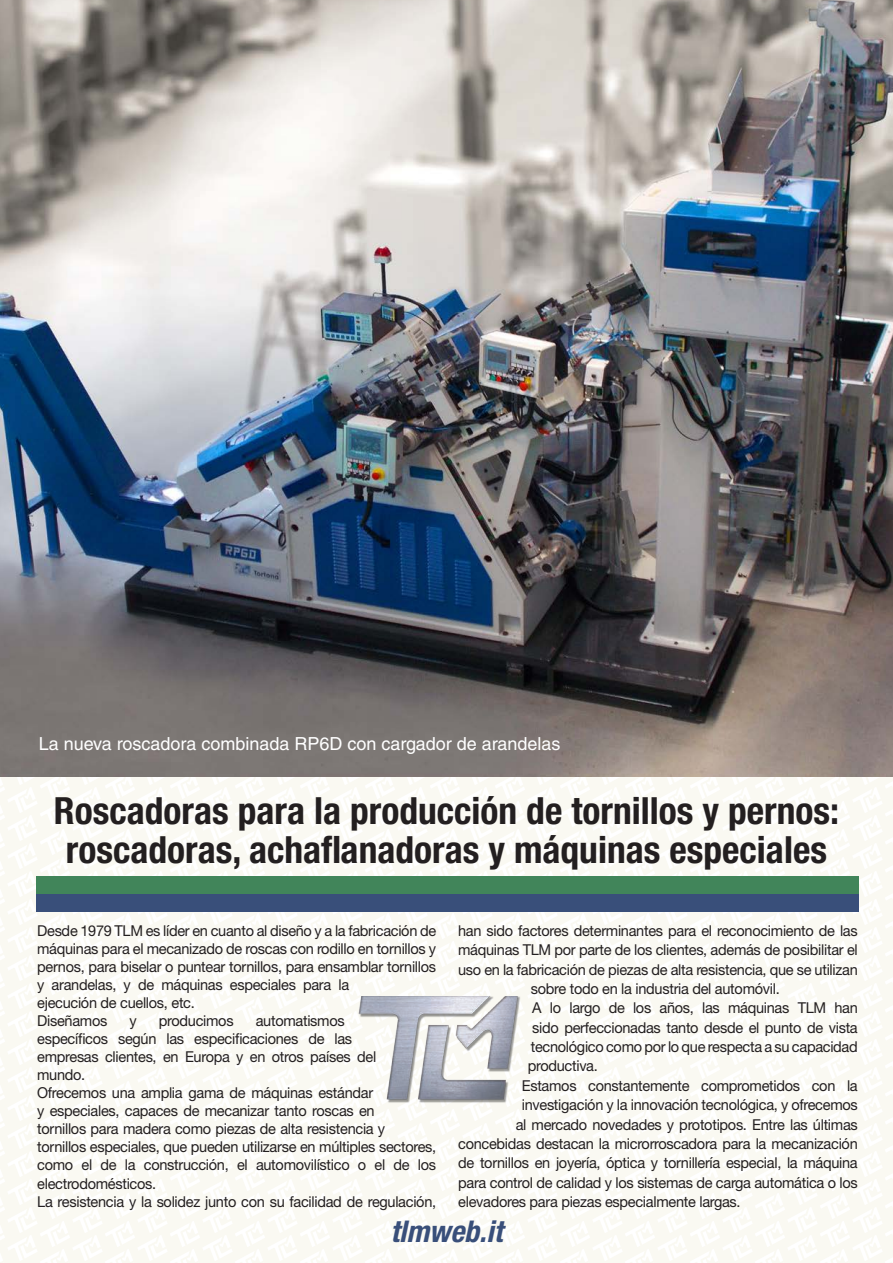
<style>
.page{position:relative;width:893px;height:1263px;background:#fff}
.page>*{position:absolute;margin:0;border:0;box-sizing:border-box;transform-origin:0 0}
.t1{font:700 condensed 37.5px/39px "Helvetica Neue LT Std";color:#231f20;text-align:center}
.t2{font:italic 700 condensed 30px "Helvetica Neue LT Std";color:#394f7a}
.t3{font:18px "Helvetica LT Std";color:#fff}
.t4{font:15px/18px "Helvetica Neue LT Std";letter-spacing:-.02em;color:#231f20}
</style>
<div class="page">
<div style="left:0;top:0;width:893px;height:1263px;background:linear-gradient(to right,#faf9f4,#faf9f5)"></div>
<img style="left:0;top:0;width:893px;height:776px">
<img style="left:327px;top:996px;width:238px;height:127px">
<div style="left:36px;top:876px;width:823px;height:17px;background:#41855a"></div>
<div style="left:36px;top:895px;width:823px;height:17px;background:#394f7a"></div>
<p class="t3" style="left:39px;top:733px;width:523px">La nueva roscadora combinada RP6D con cargador de arandelas</p>
<h1 class="t1" style="left:54px;top:791px;width:787px">Roscadoras para la producción de tornillos y pernos: roscadoras, achaflanadoras y máquinas especiales</h1>
<p class="t4" style="left:37px;top:921px;width:401px">Desde 1979 TLM es líder en cuanto al diseño y a la fabricación de máquinas para el mecanizado de roscas con rodillo en tornillos y pernos, para biselar o puntear tornillos, para ensamblar tornillos y arandelas, y de máquinas especiales para la<br>ejecución de cuellos, etc.<br>Diseñamos</p>
<p class="t4" style="left:37px;top:1011px;width:401px;text-indent:218px">automatismos<br>específicos según las especificaciones de las<br>empresas clientes, en Europa y en otros países del<br>mundo.<br>Ofrecemos una amplia gama de máquinas estándar<br>y especiales, capaces de mecanizar tanto roscas en<br>tornillos para madera como piezas de alta resistencia y tornillos especiales, que pueden utilizarse en múltiples sectores, como el de la construcción, el automovilístico o el de los electrodomésticos.<br>La resistencia y la solidez junto con su facilidad de regulación,</p>
<p class="t4" style="left:129px;top:1011px;width:9px">y</p>
<p class="t4" style="left:159px;top:1011px;width:76px">producimos</p>
<p class="t4" style="left:458px;top:921px;width:401px">han sido factores determinantes para el reconocimiento de las</p>
<p class="t4" style="left:458px;top:941px;width:401px">máquinas TLM por parte de los clientes, además de posibilitar el</p>
<p class="t4" style="left:458px;top:960px;width:401px">uso en la fabricación de piezas de alta resistencia, que se utilizan</p>
<p class="t4" style="left:531px;top:979px;width:250px">sobre todo en la industria del automóvil.</p>
<p class="t4" style="left:532px;top:999px;width:327px">A lo largo de los años, las máquinas TLM han</p>
<p class="t4" style="left:532px;top:1018px;width:327px">sido perfeccionadas tanto desde el punto de vista</p>
<p class="t4" style="left:531px;top:1037px;width:329px">tecnológico como por lo que respecta a su capacidad</p>
<p class="t4" style="left:528px;top:1057px;width:72px">productiva.</p>
<p class="t4" style="left:522px;top:1076px;width:338px">Estamos constantemente comprometidos con la</p>
<p class="t4" style="left:522px;top:1096px;width:338px">investigación y la innovación tecnológica, y ofrecemos</p>
<p class="t4" style="left:516px;top:1115px;width:344px">al mercado novedades y prototipos. Entre las últimas</p>
<p class="t4" style="left:458px;top:1134px;width:401px">concebidas destacan la microrroscadora para la mecanización</p>
<p class="t4" style="left:458px;top:1154px;width:401px">de tornillos en joyería, óptica y tornillería especial, la máquina</p>
<p class="t4" style="left:458px;top:1173px;width:401px">para control de calidad y los sistemas de carga automática o los</p>
<p class="t4" style="left:458px;top:1192px;width:284px">elevadores para piezas especialmente largas.</p>
<h2 class="t2" style="left:390px;top:1213px;width:114px">tlmweb.it</h2>
</div>
